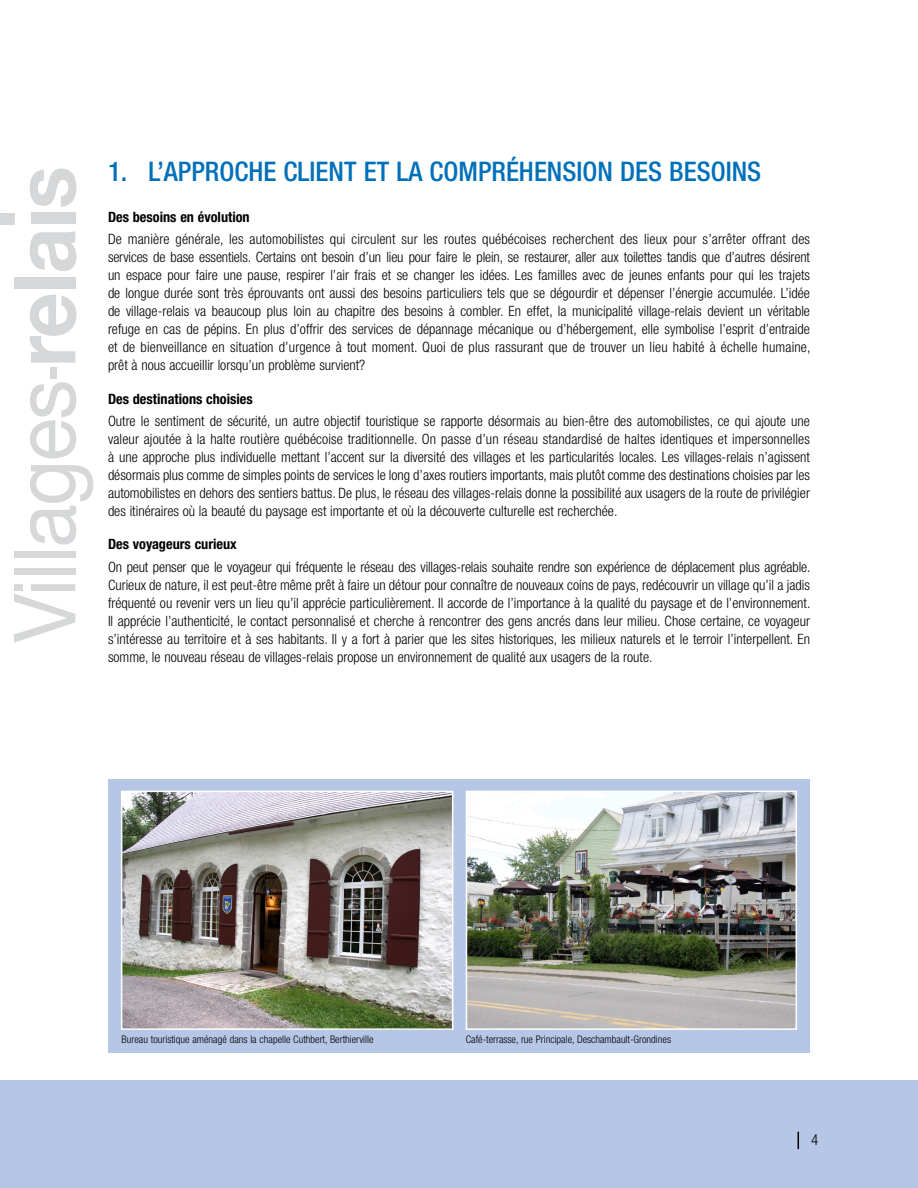
<style>
.page{position:relative;width:918px;height:1188px;background:#fff}
.page>*{position:absolute;margin:0;border:0;box-sizing:border-box;transform-origin:0 0}
.t1{font:500 condensed 27px "Helvetica Neue LT Std";color:#0070b9}
.t2{font:300 condensed 15px "Helvetica Neue";color:#000}
.t3{font:300 condensed 14.25px/18px "Helvetica Neue";color:#000;text-align:justify}
.t4{font:700 condensed 14.25px "Helvetica Neue LT Std";color:#000}
.t5{font:300 condensed 10.5px "Helvetica Neue";color:#000}
</style>
<div class="page">
<div style="left:0;top:1081px;width:918px;height:107px;background:#b5c6e6"></div>
<svg style="left:14px;top:584px;width:61px;height:59px"></svg>
<div style="left:14px;top:568px;width:61px;height:7px;background:#d5d7d8"></div>
<div style="left:14px;top:551px;width:61px;height:7px;background:#d5d7d8"></div>
<svg style="left:30px;top:465px;width:63px;height:79px"></svg>
<svg style="left:30px;top:382px;width:46px;height:76px"></svg>
<svg style="left:30px;top:294px;width:46px;height:69px"></svg>
<div style="left:14px;top:277px;width:61px;height:12px;background:#d5d7d8"></div>
<svg style="left:30px;top:231px;width:46px;height:40px"></svg>
<div style="left:31px;top:213px;width:44px;height:11px;background:#d5d7d8"></div>
<svg style="left:30px;top:169px;width:46px;height:38px"></svg>
<div style="left:50px;top:368px;width:7px;height:11px;background:#d5d7d8"></div>
<div style="left:0;top:213px;width:15px;height:11px;background:#d5d7d8"></div>
<div style="left:108px;top:780px;width:701px;height:273px;background:#b5c6e6"></div>
<img style="left:124px;top:794px;width:326px;height:233px">
<div style="left:121px;top:791px;width:332px;height:239px;border:2px solid #fff"></div>
<img style="left:469px;top:794px;width:325px;height:233px">
<div style="left:466px;top:791px;width:331px;height:239px;border:2px solid #fff"></div>
<svg style="left:798px;top:1132px;width:1px;height:17px"></svg>
<h1 class="t1" style="left:108px;top:156px;width:655px">1. L’APPROCHE CLIENT ET LA COMPRÉHENSION DES BESOINS</h1>
<p class="t4" style="left:108px;top:208px;width:143px">Des besoins en évolution</p>
<p class="t3" style="left:108px;top:230px;width:704px">De manière générale, les automobilistes qui circulent sur les routes québécoises recherchent des lieux pour s’arrêter offrant des services de base essentiels. Certains ont besoin d’un lieu pour faire le plein, se restaurer, aller aux toilettes tandis que d’autres désirent un espace pour faire une pause, respirer l’air frais et se changer les idées. Les familles avec de jeunes enfants pour qui les trajets de longue durée sont très éprouvants ont aussi des besoins particuliers tels que se dégourdir et dépenser l’énergie accumulée. L’idée de village-relais va beaucoup plus loin au chapitre des besoins à combler. En effet, la municipalité village-relais devient un véritable refuge en cas de pépins. En plus d’offrir des services de dépannage mécanique ou d’hébergement, elle symbolise l’esprit d’entraide et de bienveillance en situation d’urgence à tout moment. Quoi de plus rassurant que de trouver un lieu habité à échelle humaine, prêt à nous accueillir lorsqu’un problème survient?</p>
<p class="t4" style="left:108px;top:390px;width:146px">Des destinations choisies</p>
<p class="t3" style="left:108px;top:412px;width:704px">Outre le sentiment de sécurité, un autre objectif touristique se rapporte désormais au bien-être des automobilistes, ce qui ajoute une valeur ajoutée à la halte routière québécoise traditionnelle. On passe d’un réseau standardisé de haltes identiques et impersonnelles à une approche plus individuelle mettant l’accent sur la diversité des villages et les particularités locales. Les villages-relais n’agissent désormais plus comme de simples points de services le long d’axes routiers importants, mais plutôt comme des destinations choisies par les automobilistes en dehors des sentiers battus. De plus, le réseau des villages-relais donne la possibilité aux usagers de la route de privilégier des itinéraires où la beauté du paysage est importante et où la découverte culturelle est recherchée.</p>
<p class="t4" style="left:108px;top:536px;width:130px">Des voyageurs curieux</p>
<p class="t3" style="left:108px;top:558px;width:704px">On peut penser que le voyageur qui fréquente le réseau des villages-relais souhaite rendre son expérience de déplacement plus agréable.<br>Curieux de nature, il est peut-être même prêt à faire un détour pour connaître de nouveaux coins de pays, redécouvrir un village qu’il a jadis fréquenté ou revenir vers un lieu qu’il apprécie particulièrement. Il accorde de l’importance à la qualité du paysage et de l’environnement.<br>Il apprécie l’authenticité, le contact personnalisé et cherche à rencontrer des gens ancrés dans leur milieu. Chose certaine, ce voyageur s’intéresse au territoire et à ses habitants. Il y a fort à parier que les sites historiques, les milieux naturels et le terroir l’interpellent. En somme, le nouveau réseau de villages-relais propose un environnement de qualité aux usagers de la route.</p>
<p class="t5" style="left:122px;top:1034px;width:253px">Bureau touristique aménagé dans la chapelle Cuthbert, Berthierville</p>
<p class="t5" style="left:466px;top:1033px;width:207px">Café-terrasse, rue Principale, Deschambault-Grondines</p>
<p class="t2" style="left:811px;top:1131px;width:9px">4</p>
</div>
